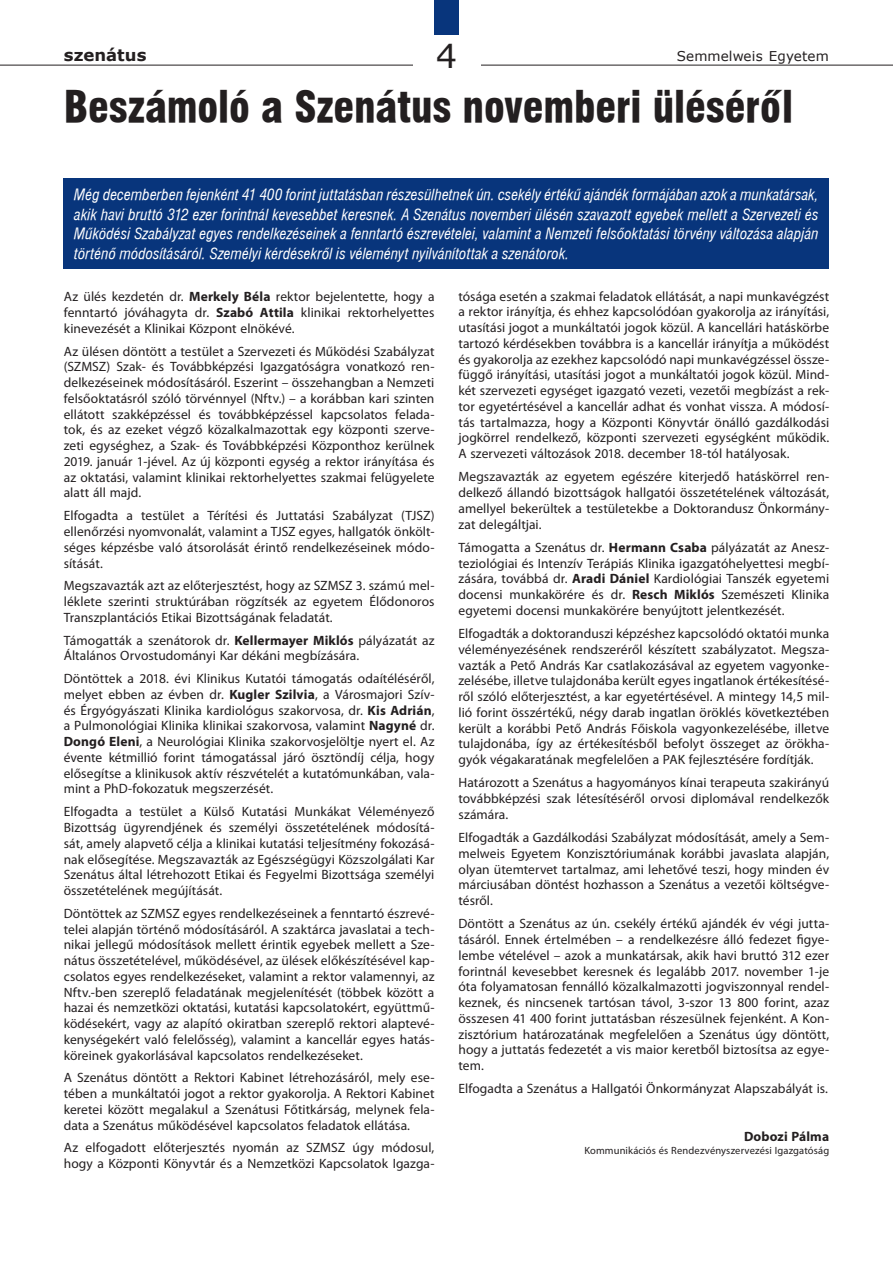
<style>
.page{position:relative;width:893px;height:1263px;background:#fff}
.page>*{position:absolute;margin:0;border:0;box-sizing:border-box;transform-origin:0 0}
.C1{font:42px "Swiss 721 Blk Cn PFL";letter-spacing:-.005em;color:#231f20}
.t1{font:33px "Verdana";color:#231f20}
.t2{font:700 16.5px "Verdana";letter-spacing:.005em;color:#231f20}
.Lead{font:italic 15px/19.5px "Swiss 721 Cn PFL";letter-spacing:.005em;color:#fff;text-align:justify}
.t3{font:13.5px/15.8px "Myriad Pro";letter-spacing:.005em;color:#231f20;text-align:justify}
.t4{font:13.5px "Verdana";letter-spacing:.01em;color:#231f20}
.t5{font:700 13.5px "Myriad Pro";letter-spacing:.01em;color:#231f20}
.marketing{font:10.5px "Myriad Pro";letter-spacing:.01em;color:#231f20}
.s1{font-weight:700}
</style>
<div class="page">
<hr style="left:0;top:65px;width:893px;height:1px;background:#231f20">
<div style="left:413px;top:32px;width:67px;height:45px;background:#fff"></div>
<div style="left:434px;top:0;width:24px;height:34px;background:#08357c"></div>
<div style="left:64px;top:179px;width:765px;height:90px;background:#08357c"></div>
<p class="t2" style="left:64px;top:43px;width:84px">szenátus</p>
<h2 class="t1" style="left:436px;top:33px;width:22px">4</h2>
<p class="t4" style="left:677px;top:46px;width:154px">Semmelweis Egyetem</p>
<p class="C1" style="left:64px;top:82px;width:731px">Beszámoló a Szenátus novemberi üléséről</p>
<p class="Lead" style="left:74px;top:185px;width:746px">Még decemberben fejenként 41 400 forint juttatásban részesülhetnek ún. csekély értékű ajándék formájában azok a munkatársak, akik havi bruttó 312 ezer forintnál kevesebbet keresnek. A Szenátus novemberi ülésén szavazott egyebek mellett a Szervezeti és Működési Szabályzat egyes rendelkezéseinek a fenntartó észrevételei, valamint a Nemzeti felsőoktatási törvény változása alapján történő módosításáról. Személyi kérdésekről is véleményt nyilvánítottak a szenátorok.</p>
<p class="t3" style="left:64px;top:289px;width:372px">Az ülés kezdetén dr. <span class="s1">Merkely Béla</span> rektor bejelentette, hogy a fenntartó jóváhagyta dr. <span class="s1">Szabó Attila</span> klinikai rektorhelyettes kinevezését a Klinikai Központ elnökévé.</p>
<p class="t3" style="left:64px;top:343px;width:372px">Az ülésen döntött a testület a Szervezeti és Működési Szabályzat (SZMSZ) Szak- és Továbbképzési Igazgatóságra vonatkozó ren&shy;delkezéseinek módosításáról. Eszerint – összehangban a Nemzeti felsőoktatásról szóló törvénnyel (Nftv.) – a korábban kari szinten ellátott szakképzéssel és továbbképzéssel kapcsolatos felada&shy;tok, és az ezeket végző közalkalmazottak egy központi szerve&shy;zeti egységhez, a Szak- és Továbbképzési Központhoz kerülnek 2019. január 1-jével. Az új központi egység a rektor irányítása és az oktatási, valamint klinikai rektorhelyettes szakmai felügyelete alatt áll majd.</p>
<p class="t3" style="left:64px;top:508px;width:372px">Elfogadta a testület a Térítési és Juttatási Szabályzat (TJSZ) ellenőrzési nyomvonalát, valamint a TJSZ egyes, hallgatók önkölt&shy;séges képzésbe való átsorolását érintő rendelkezéseinek módo&shy;sítását.</p>
<p class="t3" style="left:64px;top:578px;width:372px">Megszavazták azt az előterjesztést, hogy az SZMSZ 3. számú mel&shy;léklete szerinti struktúrában rögzítsék az egyetem Élődonoros Transzplantációs Etikai Bizottságának feladatát.</p>
<p class="t3" style="left:64px;top:632px;width:372px">Támogatták a szenátorok dr. <span class="s1">Kellermayer Miklós</span> pályázatát az<br>Általános Orvostudományi Kar dékáni megbízására.</p>
<p class="t3" style="left:64px;top:670px;width:372px">Döntöttek a 2018. évi Klinikus Kutatói támogatás odaítéléséről, melyet ebben az évben dr. <span class="s1">Kugler Szilvia</span>, a Városmajori Szív&shy;és Érgyógyászati Klinika kardiológus szakorvosa, dr. <span class="s1">Kis Adrián</span>, a Pulmonológiai Klinika klinikai szakorvosa, valamint <span class="s1">Nagyné</span> dr.<br><span class="s1">Dongó Eleni</span>, a Neurológiai Klinika szakorvosjelöltje nyert el. Az évente kétmillió forint támogatással járó ösztöndíj célja, hogy elősegítse a klinikusok aktív részvételét a kutatómunkában, vala&shy;mint a PhD-fokozatuk megszerzését.</p>
<p class="t3" style="left:64px;top:804px;width:372px">Elfogadta a testület a Külső Kutatási Munkákat Véleményező Bizottság ügyrendjének és személyi összetételének módosítá&shy;sát, amely alapvető célja a klinikai kutatási teljesítmény fokozásá&shy;nak elősegítése. Megszavazták az Egészségügyi Közszolgálati Kar Szenátus által létrehozott Etikai és Fegyelmi Bizottsága személyi összetételének megújítását.</p>
<p class="t3" style="left:64px;top:905px;width:372px">Döntöttek az SZMSZ egyes rendelkezéseinek a fenntartó észrevé&shy;telei alapján történő módosításáról. A szaktárca javaslatai a tech&shy;nikai jellegű módosítások mellett érintik egyebek mellett a Sze&shy;nátus összetételével, működésével, az ülések előkészítésével kap&shy;csolatos egyes rendelkezéseket, valamint a rektor valamennyi, az Nftv.-ben szereplő feladatának megjelenítését (többek között a hazai és nemzetközi oktatási, kutatási kapcsolatokért, együttmű&shy;ködésekért, vagy az alapító okiratban szereplő rektori alaptevé&shy;kenységekért való felelősség), valamint a kancellár egyes hatás&shy;köreinek gyakorlásával kapcsolatos rendelkezéseket.</p>
<p class="t3" style="left:64px;top:1070px;width:372px">A Szenátus döntött a Rektori Kabinet létrehozásáról, mely ese&shy;tében a munkáltatói jogot a rektor gyakorolja. A Rektori Kabinet keretei között megalakul a Szenátusi Főtitkárság, melynek fela&shy;data a Szenátus működésével kapcsolatos feladatok ellátása.</p>
<p class="t3" style="left:64px;top:1140px;width:372px">Az elfogadott előterjesztés nyomán az SZMSZ úgy módosul, hogy a Központi Könyvtár és a Nemzetközi Kapcsolatok Igazga-</p>
<p class="t3" style="left:458px;top:288px;width:372px">tósága esetén a szakmai feladatok ellátását, a napi munkavégzést a rektor irányítja, és ehhez kapcsolódóan gyakorolja az irányítási, utasítási jogot a munkáltatói jogok közül. A kancellári hatáskörbe tartozó kérdésekben továbbra is a kancellár irányítja a működést és gyakorolja az ezekhez kapcsolódó napi munkavégzéssel össze&shy;függő irányítási, utasítási jogot a munkáltatói jogok közül. Mind&shy;két szervezeti egységet igazgató vezeti, vezetői megbízást a rek&shy;tor egyetértésével a kancellár adhat és vonhat vissza. A módosí&shy;tás tartalmazza, hogy a Központi Könyvtár önálló gazdálkodási jogkörrel rendelkező, központi szervezeti egységként működik.<br>A szervezeti változások 2018. december 18-tól hatályosak.</p>
<p class="t3" style="left:458px;top:469px;width:372px">Megszavazták az egyetem egészére kiterjedő hatáskörrel ren&shy;delkező állandó bizottságok hallgatói összetételének változását, amellyel bekerültek a testületekbe a Doktorandusz Önkormány&shy;zat delegáltjai.</p>
<p class="t3" style="left:458px;top:539px;width:372px">Támogatta a Szenátus dr. <span class="s1">Hermann Csaba</span> pályázatát az Anesz&shy;teziológiai és Intenzív Terápiás Klinika igazgatóhelyettesi megbí&shy;zására, továbbá dr. <span class="s1">Aradi Dániel</span> Kardiológiai Tanszék egyetemi docensi munkakörére és dr. <span class="s1">Resch Miklós</span> Szemészeti Klinika egyetemi docensi munkakörére benyújtott jelentkezését.</p>
<p class="t3" style="left:458px;top:625px;width:372px">Elfogadták a doktoranduszi képzéshez kapcsolódó oktatói munka véleményezésének rendszeréről készített szabályzatot. Megsza&shy;vazták a Pető András Kar csatlakozásával az egyetem vagyonke&shy;zelésébe, illetve tulajdonába került egyes ingatlanok értékesítésé&shy;ről szóló előterjesztést, a kar egyetértésével. A mintegy 14,5 mil&shy;lió forint összértékű, négy darab ingatlan öröklés következtében került a korábbi Pető András Főiskola vagyonkezelésébe, illetve tulajdonába, így az értékesítésből befolyt összeget az örökha&shy;gyók végakaratának megfelelően a PAK fejlesztésére fordítják.</p>
<p class="t3" style="left:458px;top:775px;width:372px">Határozott a Szenátus a hagyományos kínai terapeuta szakirányú továbbképzési szak létesítéséről orvosi diplomával rendelkezők számára.</p>
<p class="t3" style="left:458px;top:829px;width:372px">Elfogadták a Gazdálkodási Szabályzat módosítását, amely a Sem&shy;melweis Egyetem Konzisztóriumának korábbi javaslata alapján, olyan ütemtervet tartalmaz, ami lehetővé teszi, hogy minden év márciusában döntést hozhasson a Szenátus a vezetői költségve&shy;tésről.</p>
<p class="t3" style="left:458px;top:916px;width:372px">Döntött a Szenátus az ún. csekély értékű ajándék év végi jutta&shy;tásáról. Ennek értelmében – a rendelkezésre álló fedezet figye&shy;lembe vételével – azok a munkatársak, akik havi bruttó 312 ezer forintnál kevesebbet keresnek és legalább 2017. november 1-je óta folyamatosan fennálló közalkalmazotti jogviszonnyal rendel&shy;keznek, és nincsenek tartósan távol, 3-szor 13 800 forint, azaz összesen 41 400 forint juttatásban részesülnek fejenként. A Kon&shy;zisztórium határozatának megfelelően a Szenátus úgy döntött, hogy a juttatás fedezetét a vis maior keretből biztosítsa az egye&shy;tem.</p>
<p class="t3" style="left:458px;top:1081px;width:371px">Elfogadta a Szenátus a Hallgatói Önkormányzat Alapszabályát is.</p>
<p class="t5" style="left:744px;top:1127px;width:87px">Dobozi Pálma</p>
<p class="marketing" style="left:584px;top:1144px;width:246px">Kommunikációs és Rendezvényszervezési Igazgatóság</p>
</div>
